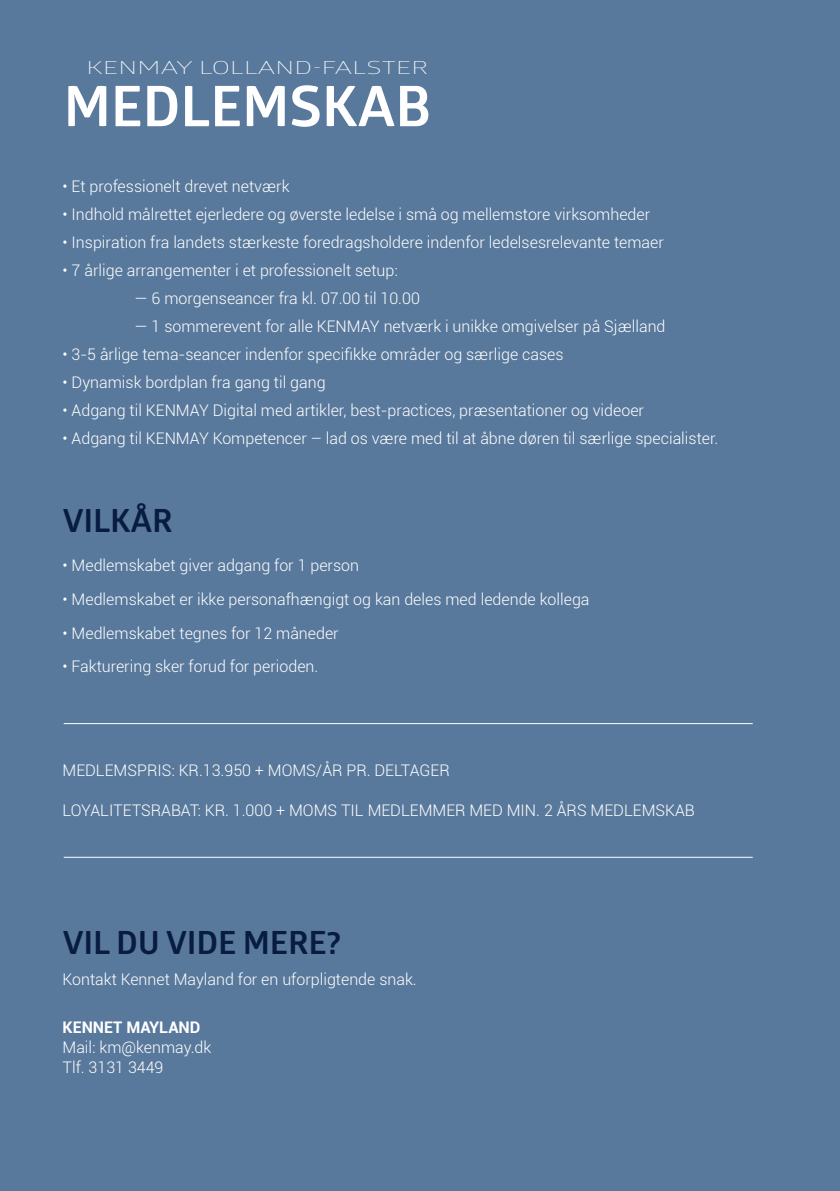
<style>
.page{position:relative;width:840px;height:1191px;background:#fff}
.page>*{position:absolute;margin:0;border:0;box-sizing:border-box;transform-origin:0 0}
.t1{font:700 56px "Glober";letter-spacing:.01em;color:#fff}
.t2{font:700 32px "Glober";letter-spacing:.01em;color:#081c40}
.t3{font:300 18px "Glober";letter-spacing:.01em;color:#fff;scale:1.5 1}
.t4{font:300 16px/20px "Roboto";color:#fff}
.t5{font:700 16px "Roboto";color:#fff}
</style>
<div class="page">
<div style="left:0;top:0;width:839px;height:1191px;background:#59799c"></div>
<hr style="left:64px;top:723px;width:688px;height:1px;background:#fff">
<hr style="left:64px;top:856px;width:688px;height:1px;background:#fff">
<p class="t3" style="left:86px;top:55px;width:229px">KENMAY LOLLAND-FALSTER</p>
<p class="t1" style="left:64px;top:66px;width:368px">MEDLEMSKAB</p>
<p class="t4" style="left:63px;top:176px;width:228px">• Et professionelt drevet netværk</p>
<p class="t4" style="left:63px;top:204px;width:589px">• Indhold målrettet ejerledere og øverste ledelse i små og mellemstore virksomheder</p>
<p class="t4" style="left:63px;top:232px;width:602px">• Inspiration fra landets stærkeste foredragsholdere indenfor ledelsesrelevante temaer</p>
<p class="t4" style="left:63px;top:260px;width:336px">• 7 årlige arrangementer i et professionelt setup:</p>
<p class="t4" style="left:135px;top:288px;width:286px">— 6 morgenseancer fra kl. 07.00 til 10.00</p>
<p class="t4" style="left:135px;top:316px;width:532px">— 1 sommerevent for alle KENMAY netværk i unikke omgivelser på Sjælland</p>
<p class="t4" style="left:63px;top:344px;width:502px">• 3-5 årlige tema-seancer indenfor specifikke områder og særlige cases</p>
<p class="t4" style="left:63px;top:372px;width:264px">• Dynamisk bordplan fra gang til gang</p>
<p class="t4" style="left:63px;top:400px;width:582px">• Adgang til KENMAY Digital med artikler, best-practices, præsentationer og videoer</p>
<p class="t4" style="left:63px;top:428px;width:657px">• Adgang til KENMAY Kompetencer – lad os være med til at åbne døren til særlige specialister.</p>
<p class="t2" style="left:63px;top:497px;width:111px">VILKÅR</p>
<p class="t4" style="left:63px;top:555px;width:298px">• Medlemskabet giver adgang for 1 person</p>
<p class="t4" style="left:63px;top:589px;width:528px">• Medlemskabet er ikke personafhængigt og kan deles med ledende kollega</p>
<p class="t4" style="left:63px;top:622px;width:277px">• Medlemskabet tegnes for 12 måneder</p>
<p class="t4" style="left:63px;top:656px;width:257px">• Fakturering sker forud for perioden.</p>
<p class="t4" style="left:63px;top:760px;width:388px">MEDLEMSPRIS: KR.13.950 + MOMS/ÅR PR. DELTAGER</p>
<p class="t4" style="left:63px;top:800px;width:633px">LOYALITETSRABAT: KR. 1.000 + MOMS TIL MEDLEMMER MED MIN. 2 ÅRS MEDLEMSKAB</p>
<p class="t2" style="left:63px;top:919px;width:279px">VIL DU VIDE MERE?</p>
<p class="t4" style="left:63px;top:969px;width:355px">Kontakt Kennet Mayland for en uforpligtende snak.</p>
<p class="t5" style="left:63px;top:1016px;width:139px">KENNET MAYLAND</p>
<p class="t4" style="left:63px;top:1036px;width:150px">Mail: km@kenmay.dk<br>Tlf. 3131 3449</p>
</div>
